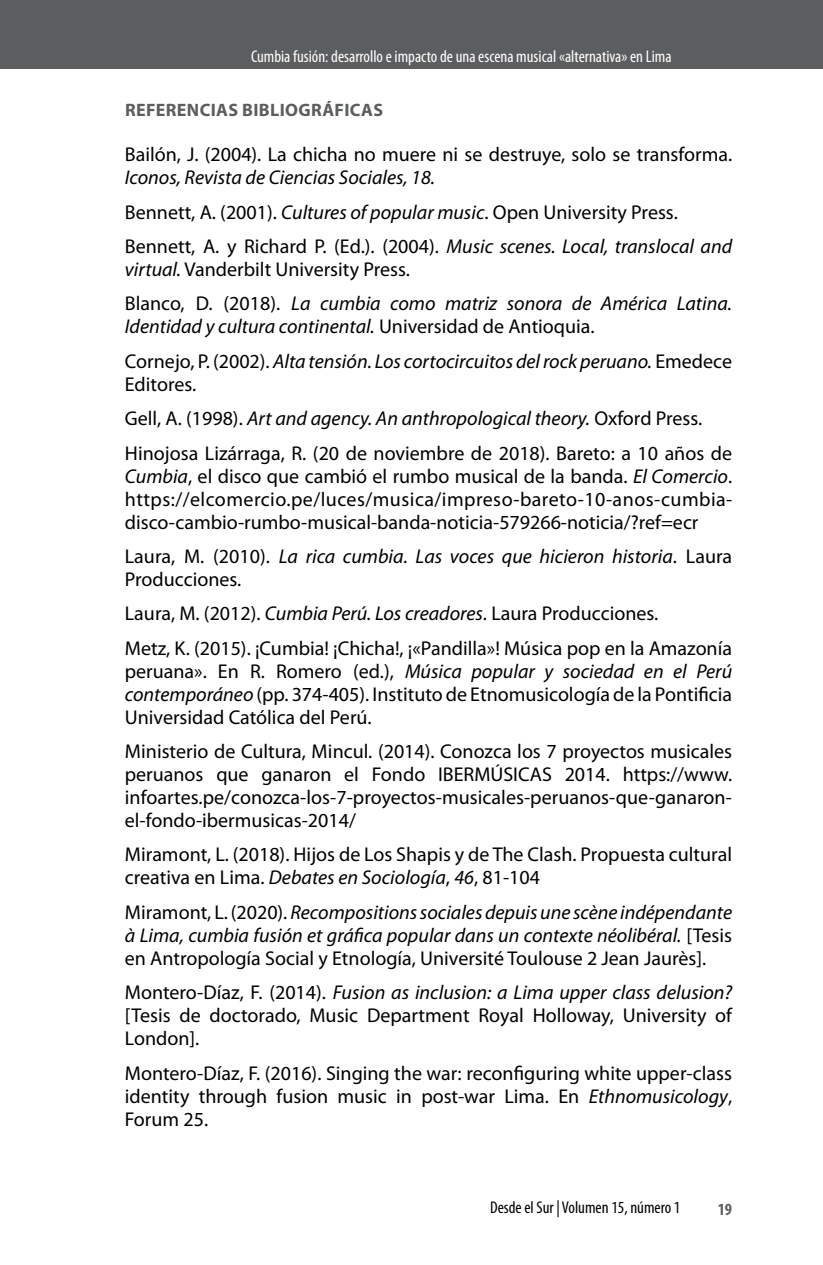
<style>
.page{position:relative;width:823px;height:1265px;background:#fff}
.page>*{position:absolute;margin:0;border:0;box-sizing:border-box;transform-origin:0 0}
.t1{font:20px/23px "Myriad Pro";color:#000;text-align:justify}
.t2{font:italic 20px/34.4px "Myriad Pro";color:#000}
.t3{font:700 18px "Myriad Pro";letter-spacing:.02em;color:#5c5d5f}
.t4{font:condensed 17px "Myriad Pro";color:#fff}
.t5{font:condensed 17px "Myriad Pro";color:#000}
.t6{font:700 condensed 17px "Myriad Pro";color:#5c5d5f}
.s1{font-style:normal}
.s2{font-style:italic}
</style>
<div class="page">
<div style="left:0;top:0;width:822px;height:68px;background:#5c5d5f"></div>
<p class="t4" style="left:251px;top:46px;width:422px">Cumbia fusión: desarrollo e impacto de una escena musical «alternativa» en Lima</p>
<p class="t3" style="left:125px;top:98px;width:259px">REFERENCIAS BIBLIOGRÁFICAS</p>
<p class="t1" style="left:125px;top:143px;width:608px">Bailón, J. (2004). La chicha no muere ni se destruye, solo se transforma.</p>
<p class="t2" style="left:125px;top:160px;width:608px">Iconos, Revista de Ciencias Sociales, 18.<br><span class="s1">Bennett, A. (2001).</span> Cultures of popular music<span class="s1">. Open University Press.<br>Bennett, A. y Richard P. (Ed.). (2004).</span> Music scenes. Local, translocal and</p>
<p class="t2" style="left:125px;top:252px;width:608px">virtual. <span class="s1">Vanderbilt University Press.<br>Blanco, D. (2018).</span> La cumbia como matriz sonora de América Latina.</p>
<p class="t2" style="left:125px;top:309px;width:608px">Identidad y cultura continental. <span class="s1">Universidad de Antioquia.<br>Cornejo, P. (2002).</span> Alta tensión. Los cortocircuitos del rock peruano. <span class="s1">Emedece</span></p>
<p class="t1" style="left:125px;top:366px;width:608px;line-height:34.4px;text-align:left">Editores.<br>Gell, A. (1998). <span class="s2">Art and agency. An anthropological theory.</span> Oxford Press.<br>Hinojosa Lizárraga, R. (20 de noviembre de 2018). Bareto: a 10 años de</p>
<p class="t1" style="left:125px;top:464px;width:608px"><span class="s2">Cumbia</span>, el disco que cambió el rumbo musical de la banda. <span class="s2">El Comercio</span>. https://elcomercio.pe/luces/musica/impreso-bareto-10-anos-cumbia&shy;disco-cambio-rumbo-musical-banda-noticia-579266-noticia/?ref=ecr</p>
<p class="t2" style="left:125px;top:544px;width:608px;line-height:23px"><span class="s1">Laura, M. (2010).</span> La rica cumbia. Las voces que hicieron historia<span class="s1">. Laura<br>Producciones.</span></p>
<p class="t1" style="left:125px;top:596px;width:608px;line-height:34.4px">Laura, M. (2012). <span class="s2">Cumbia Perú. Los creadores</span>. Laura Producciones.<br>Metz, K. (2015). ¡Cumbia! ¡Chicha!, ¡«Pandilla»! Música pop en la Amazonía</p>
<p class="t1" style="left:125px;top:659px;width:608px">peruana». En R. Romero (ed.), <span class="s2">Música popular y sociedad en el Perú contemporáneo</span> (pp. 374-405). Instituto de Etnomusicología de la Pontificia Universidad Católica del Perú.</p>
<p class="t1" style="left:125px;top:739px;width:608px">Ministerio de Cultura, Mincul. (2014). Conozca los 7 proyectos musicales peruanos que ganaron el Fondo IBERMÚSICAS 2014. https://www. infoartes.pe/conozca-los-7-proyectos-musicales-peruanos-que-ganaron&shy;el-fondo-ibermusicas-2014/</p>
<p class="t1" style="left:125px;top:842px;width:608px">Miramont, L. (2018). Hijos de Los Shapis y de The Clash. Propuesta cultural creativa en Lima. <span class="s2">Debates en Sociología</span>, <span class="s2">46</span>, 81-104</p>
<p class="t2" style="left:125px;top:900px;width:608px;line-height:23px;text-align:justify"><span class="s1">Miramont, L. (2020).</span> Recompositions sociales depuis une scène indépendante à Lima, cumbia fusión et gráfica popular dans un contexte néolibéral. <span class="s1">[Tesis en Antropología Social y Etnología, Université Toulouse 2 Jean Jaurès].</span></p>
<p class="t1" style="left:125px;top:980px;width:608px">Montero-Díaz, F. (2014). <span class="s2">Fusion as inclusion: a Lima upper class delusion? </span>[Tesis de doctorado, Music Department Royal Holloway, University of London].</p>
<p class="t1" style="left:125px;top:1060px;width:608px">Montero-Díaz, F. (2016). Singing the war: reconfiguring white upper-class identity through fusion music in post-war Lima. En <span class="s2">Ethnomusicology</span>, Forum 25.</p>
<p class="t5" style="left:489px;top:1196px;width:192px">Desde el Sur | Volumen 15, número 1</p>
<p class="t6" style="left:717px;top:1198px;width:16px">19</p>
</div>
